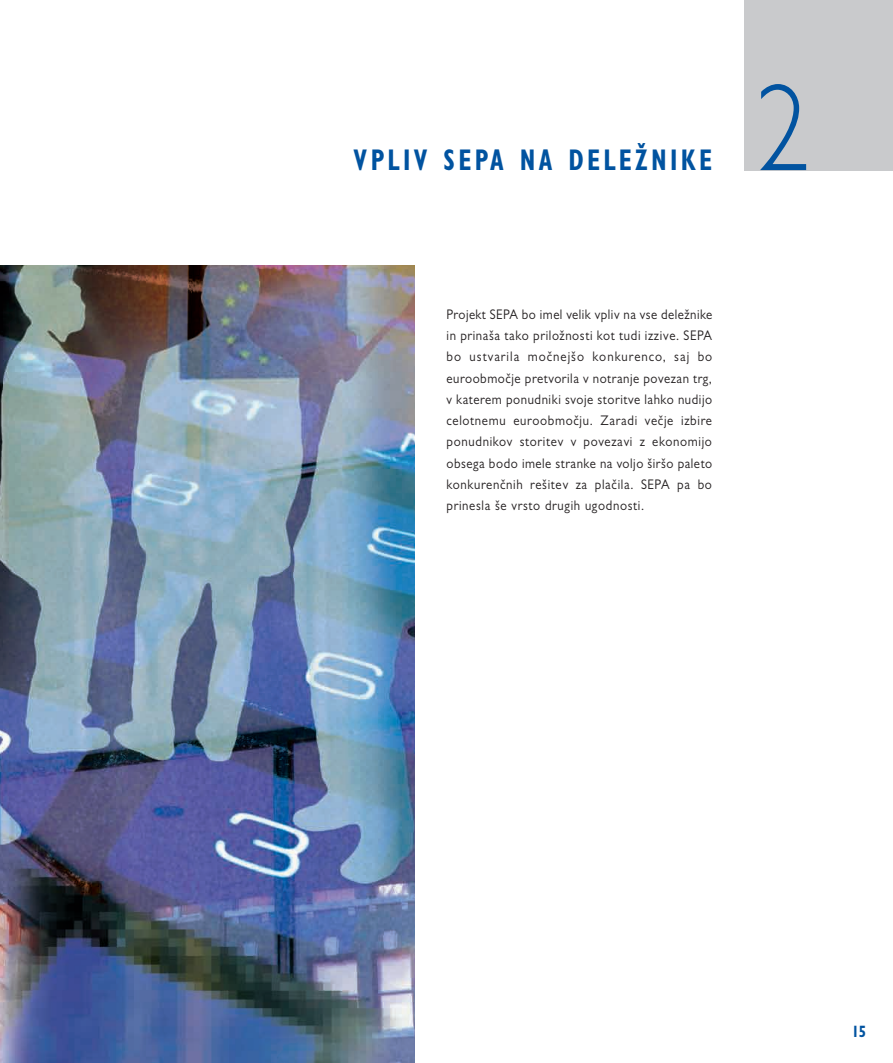
<style>
.page{position:relative;width:893px;height:1063px;background:#fff}
.page>*{position:absolute;margin:0;border:0;box-sizing:border-box;transform-origin:0 0}
.t1{font:300 124.5px "Gill Sans MT Pro";color:#0153a0;scale:.85 1}
.t2{font:700 condensed 30px "Gill Sans MT Pro";letter-spacing:.13em;color:#0153a0;scale:.85 1}
.t3{font:700 condensed 16.5px "Gill Sans MT Pro";color:#0153a0;scale:.85 1}
.t4{font:13.95px/21.3px "Gill Sans MT Pro";letter-spacing:.05em;color:#231f20;text-align:justify;scale:.92 1}
</style>
<div class="page">
<img style="left:0;top:266px;width:415px;height:797px">
<div style="left:744px;top:0;width:149px;height:170px;background:#c9cacc"></div>
<h2 class="t2" style="left:354px;top:142px;width:423px">VPLIV SEPA NA DELEŽNIKE</h2>
<h1 class="t1" style="left:756px;top:53px;width:64px">2</h1>
<p class="t4" style="left:446px;top:303px;width:290px">Projekt SEPA bo imel velik vpliv na vse deležnike in prinaša tako priložnosti kot tudi izzive. SEPA bo ustvarila močnejšo konkurenco, saj bo euroobmočje pretvorila v notranje povezan trg, v katerem ponudniki svoje storitve lahko nudijo celotnemu euroobmočju. Zaradi večje izbire ponudnikov storitev v povezavi z ekonomijo obsega bodo imele stranke na voljo širšo paleto konkurenčnih rešitev za plačila. SEPA pa bo prinesla še vrsto drugih ugodnosti.</p>
<p class="t3" style="left:852px;top:1022px;width:19px">15</p>
</div>
